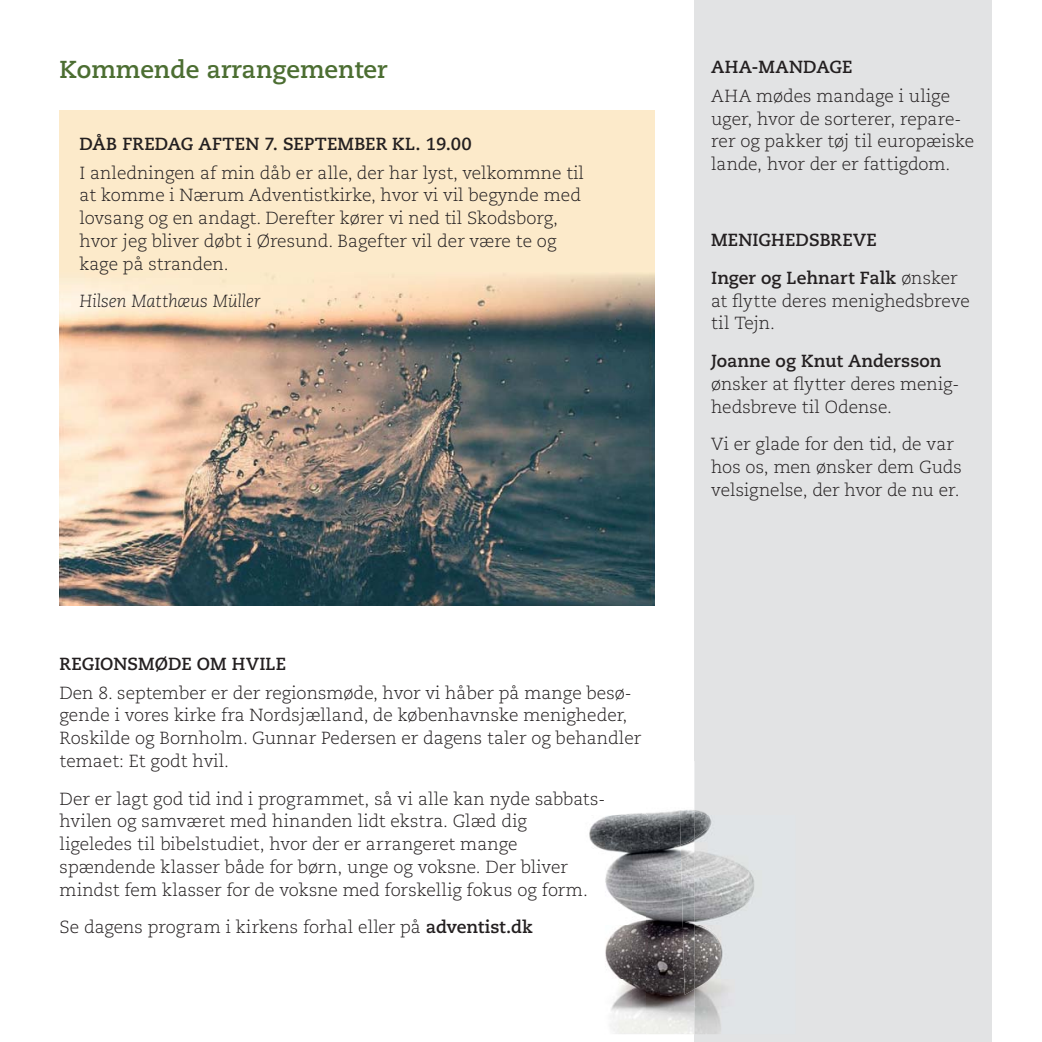
<style>
.page{position:relative;width:1042px;height:1042px;background:#fff}
.page>*{position:absolute;margin:0;border:0;box-sizing:border-box;transform-origin:0 0}
.t1{font:700 24.5px "Caecilia LT Std";color:#4c6e32}
.t2{font:300 17.5px/22.8px "Caecilia LT Std";color:#231f20}
.t3{font:700 17.5px/37.6px "Caecilia LT Std";color:#231f20}
.t4{font:italic 300 17.5px "Caecilia LT Std";letter-spacing:-.01em;color:#231f20}
.t5{font:700 17.5px "Caecilia LT Std";letter-spacing:.02em;color:#231f20}
.s1{font-weight:700}
.s2{font-weight:300}
</style>
<div class="page">
<div style="left:695px;top:0;width:297px;height:1042px;background:#e2e3e4"></div>
<div style="left:60px;top:110px;width:595px;height:495px;background:#fceaca"></div>
<img style="left:60px;top:274px;width:595px;height:331px">
<img style="left:589px;top:761px;width:135px;height:273px">
<img style="left:589px;top:791px;width:15px;height:18px">
<img style="left:681px;top:848px;width:14px;height:147px">
<img style="left:695px;top:851px;width:59px;height:92px">
<img style="left:695px;top:943px;width:27px;height:46px">
<img style="left:673px;top:810px;width:22px;height:38px">
<img style="left:695px;top:811px;width:19px;height:27px">
<h1 class="t1" style="left:60px;top:58px;width:330px">Kommende arrangementer</h1>
<p class="t3" style="left:79px;top:126px;width:394px">DÅB FREDAG AFTEN 7. SEPTEMBER KL. 19.00</p>
<p class="t2" style="left:79px;top:162px;width:506px">I anledningen af min dåb er alle, der har lyst, velkommne til at komme i Nærum Adventistkirke, hvor vi vil begynde med lovsang og en andagt. Derefter kører vi ned til Skodsborg, hvor jeg bliver døbt i Øresund. Bagefter vil der være te og kage på stranden.</p>
<p class="t4" style="left:79px;top:292px;width:183px">Hilsen Matthæus Müller</p>
<p class="t3" style="left:60px;top:646px;width:228px">REGIONSMØDE OM HVILE</p>
<p class="t2" style="left:60px;top:682px;width:583px">Den 8. september er der regionsmøde, hvor vi håber på mange besø&shy;gende i vores kirke fra Nordsjælland, de københavnske menigheder, Roskilde og Bornholm. Gunnar Pedersen er dagens taler og behandler temaet: Et godt hvil.</p>
<p class="t2" style="left:60px;top:788px;width:547px">Der er lagt god tid ind i programmet, så vi alle kan nyde sabbats&shy;hvilen og samværet med hinanden lidt ekstra. Glæd dig<br>ligeledes til bibelstudiet, hvor der er arrangeret mange spændende klasser både for børn, unge og voksne. Der bliver mindst fem klasser for de voksne med forskellig fokus og form.</p>
<p class="t2" style="left:60px;top:917px;width:475px">Se dagens program i kirkens forhal eller på <span class="s1">adventist.dk</span></p>
<p class="t5" style="left:711px;top:58px;width:143px">AHA-MANDAGE</p>
<p class="t2" style="left:711px;top:85px;width:265px">AHA mødes mandage i ulige uger, hvor de sorterer, repare&shy;rer og pakker tøj til europæiske lande, hvor der er fattigdom.</p>
<p class="t3" style="left:711px;top:222px;width:248px">MENIGHEDSBREVE<br>Inger og Lehnart Falk <span class="s2">ønsker</span></p>
<p class="t2" style="left:711px;top:290px;width:260px">at flytte deres menighedsbreve til Tejn.</p>
<p class="t3" style="left:711px;top:343px;width:232px">Joanne og Knut Andersson</p>
<p class="t2" style="left:711px;top:373px;width:250px">ønsker at flytter deres menig&shy;hedsbreve til Odense.</p>
<p class="t2" style="left:711px;top:434px;width:252px">Vi er glade for den tid, de var hos os, men ønsker dem Guds velsignelse, der hvor de nu er.</p>
</div>
